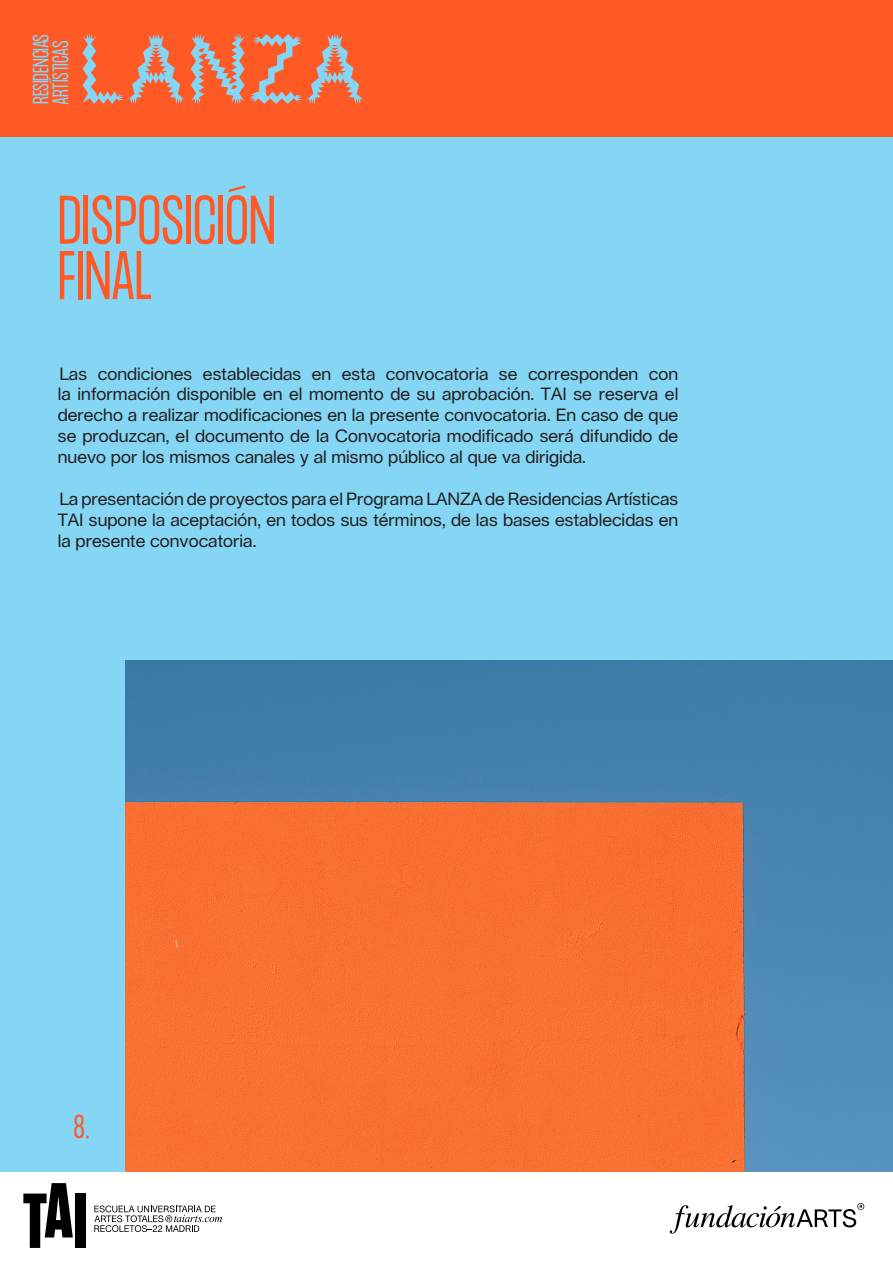
<style>
.page{position:relative;width:893px;height:1263px;background:#fff}
.page>*{position:absolute;margin:0;border:0;box-sizing:border-box;transform-origin:0 0}
.t1{font:300 60px "Formula Condensed";color:#ff5926}
.t2{font:300 28.95px "Formula Condensed";color:#ff5926}
.t3{font:300 19.5px "Formula Condensed";color:#85d6f5}
.t4{font:17.4px/20.9px "Lausanne";color:#231f20;text-align:justify}
</style>
<div class="page">
<div style="left:0;top:136px;width:893px;height:1035px;background:#85d6f5"></div>
<div style="left:0;top:0;width:893px;height:136px;background:#ff5926"></div>
<svg style="left:83px;top:34px;width:281px;height:70px"></svg>
<svg style="left:23px;top:1183px;width:50px;height:65px"></svg>
<div style="left:75px;top:1193px;width:11px;height:55px;background:#000"></div>
<svg style="left:94px;top:1205px;width:128px;height:27px"></svg>
<svg style="left:670px;top:1203px;width:194px;height:31px"></svg>
<img style="left:126px;top:660px;width:767px;height:511px">
<p class="t3" style="left:29px;top:104px;width:71px;rotate:-90deg">RESIDENCIAS</p>
<p class="t3" style="left:49px;top:105px;width:66px;rotate:-90deg">ARTÍSTICAS</p>
<p class="t1" style="left:58px;top:184px;width:219px">DISPOSICIÓN</p>
<p class="t1" style="left:58px;top:240px;width:97px">FINAL</p>
<p class="t4" style="left:58px;top:363px;width:622px">Las condiciones establecidas en esta convocatoria se corresponden con la información disponible en el momento de su aprobación. TAI se reserva el derecho a realizar modificaciones en la presente convocatoria. En caso de que se produzcan, el documento de la Convocatoria modificado será difundido de nuevo por los mismos canales y al mismo público al que va dirigida.</p>
<p class="t4" style="left:58px;top:488px;width:622px">La presentación de proyectos para el Programa LANZA de Residencias Artísticas TAI supone la aceptación, en todos sus términos, de las bases establecidas en la presente convocatoria.</p>
<p class="t2" style="left:74px;top:1109px;width:18px">8.</p>
</div>
